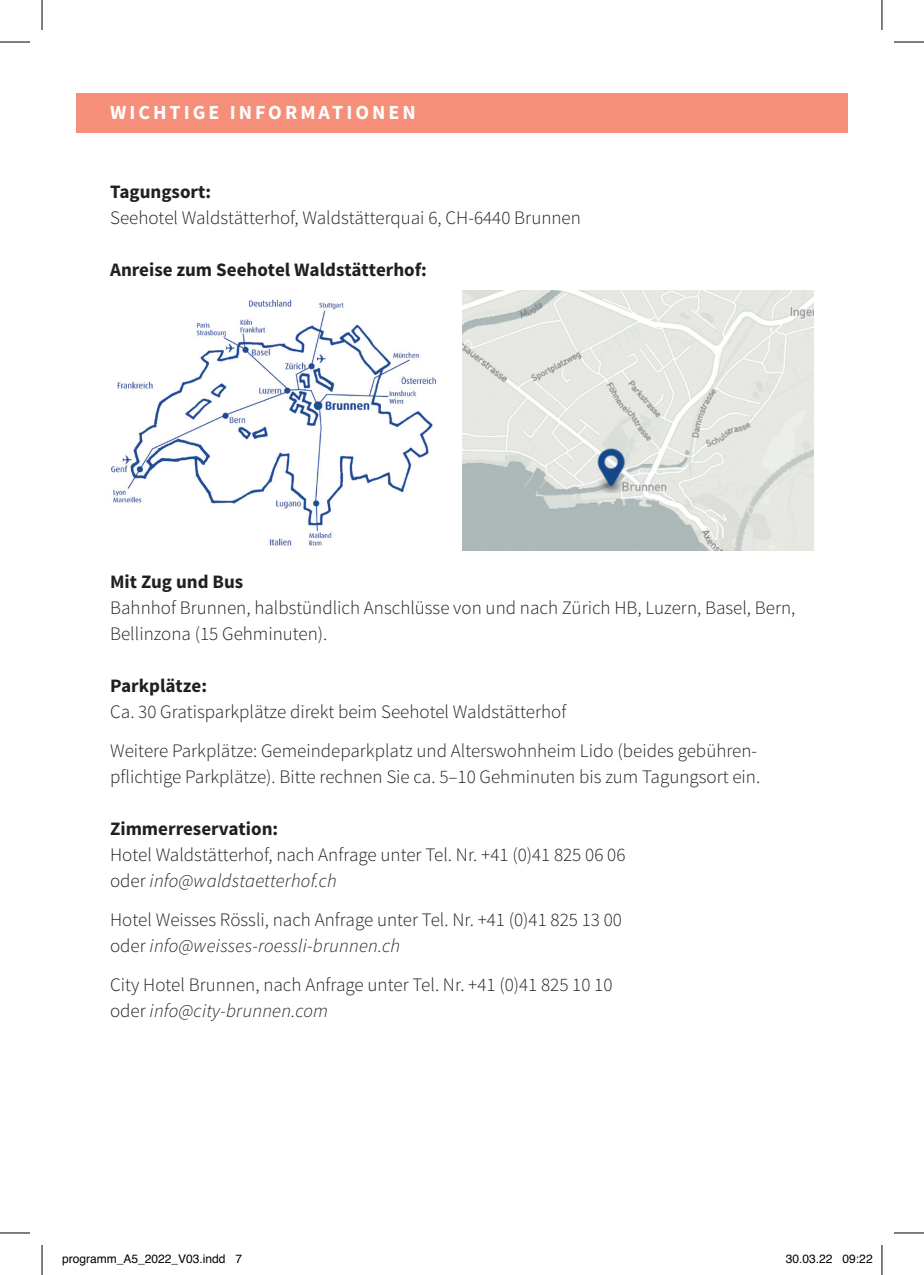
<style>
.page{position:relative;width:924px;height:1275px;background:#fff}
.page>*{position:absolute;margin:0;border:0;box-sizing:border-box;transform-origin:0 0}
.t1{font:700 20px "Source Sans Pro";letter-spacing:.15em;color:#fff}
.t2{font:300 19px/26px "Source Sans Pro";color:#231f20}
.t3{font:700 19px "Source Sans Pro";color:#231f20}
.t4{font:12px "Helvetica";color:#000}
.s1{font-style:italic}
</style>
<div class="page">
<img style="left:111px;top:299px;width:325px;height:247px">
<img style="left:462px;top:290px;width:351px;height:260px">
<div style="left:76px;top:93px;width:771px;height:40px;background:#f58f79"></div>
<hr style="left:0;top:42px;width:30px;height:1px;background:#000">
<hr style="left:893px;top:42px;width:30px;height:1px;background:#000">
<hr style="left:0;top:1232px;width:30px;height:1px;background:#000">
<hr style="left:893px;top:1232px;width:30px;height:1px;background:#000">
<hr style="left:42px;top:0;width:1px;height:30px;background:#000">
<hr style="left:42px;top:1245px;width:1px;height:30px;background:#000">
<hr style="left:881px;top:0;width:1px;height:30px;background:#000">
<hr style="left:881px;top:1245px;width:1px;height:30px;background:#000">
<p class="t1" style="left:110px;top:100px;width:307px">WICHTIGE INFORMATIONEN</p>
<p class="t3" style="left:110px;top:179px;width:103px">Tagungsort:</p>
<p class="t2" style="left:110px;top:205px;width:472px">Seehotel Waldstätterhof, Waldstätterquai 6, CH-6440 Brunnen</p>
<p class="t3" style="left:110px;top:257px;width:318px">Anreise zum Seehotel Waldstätterhof:</p>
<p class="t3" style="left:110px;top:569px;width:135px">Mit Zug und Bus</p>
<p class="t2" style="left:110px;top:595px;width:686px">Bahnhof Brunnen, halbstündlich Anschlüsse von und nach Zürich HB, Luzern, Basel, Bern,<br>Bellinzona (15 Gehminuten).</p>
<p class="t3" style="left:110px;top:673px;width:98px">Parkplätze:</p>
<p class="t2" style="left:110px;top:692px;width:648px;line-height:39px">Ca. 30 Gratisparkplätze direkt beim Seehotel Waldstätterhof<br>Weitere Parkplätze: Gemeindeparkplatz und Alterswohnheim Lido (beides gebühren-</p>
<p class="t2" style="left:110px;top:764px;width:651px">pflichtige Parkplätze). Bitte rechnen Sie ca. 5–10 Gehminuten bis zum Tagungsort ein.</p>
<p class="t3" style="left:110px;top:816px;width:169px">Zimmerreservation:</p>
<p class="t2" style="left:110px;top:842px;width:516px">Hotel Waldstätterhof, nach Anfrage unter Tel. Nr. +41 (0)41 825 06 06 oder <span class="s1">info@waldstaetterhof.ch</span></p>
<p class="t2" style="left:110px;top:907px;width:513px">Hotel Weisses Rössli, nach Anfrage unter Tel. Nr. +41 (0)41 825 13 00 oder <span class="s1">info@weisses-roessli-brunnen.ch</span></p>
<p class="t2" style="left:110px;top:972px;width:503px">City Hotel Brunnen, nach Anfrage unter Tel. Nr. +41 (0)41 825 10 10 oder <span class="s1">info@city-brunnen.com</span></p>
<p class="t4" style="left:62px;top:1249px;width:182px">programm_A5_2022_V03.indd 7</p>
<p class="t4" style="left:785px;top:1249px;width:88px">30.03.22 09:22</p>
</div>
